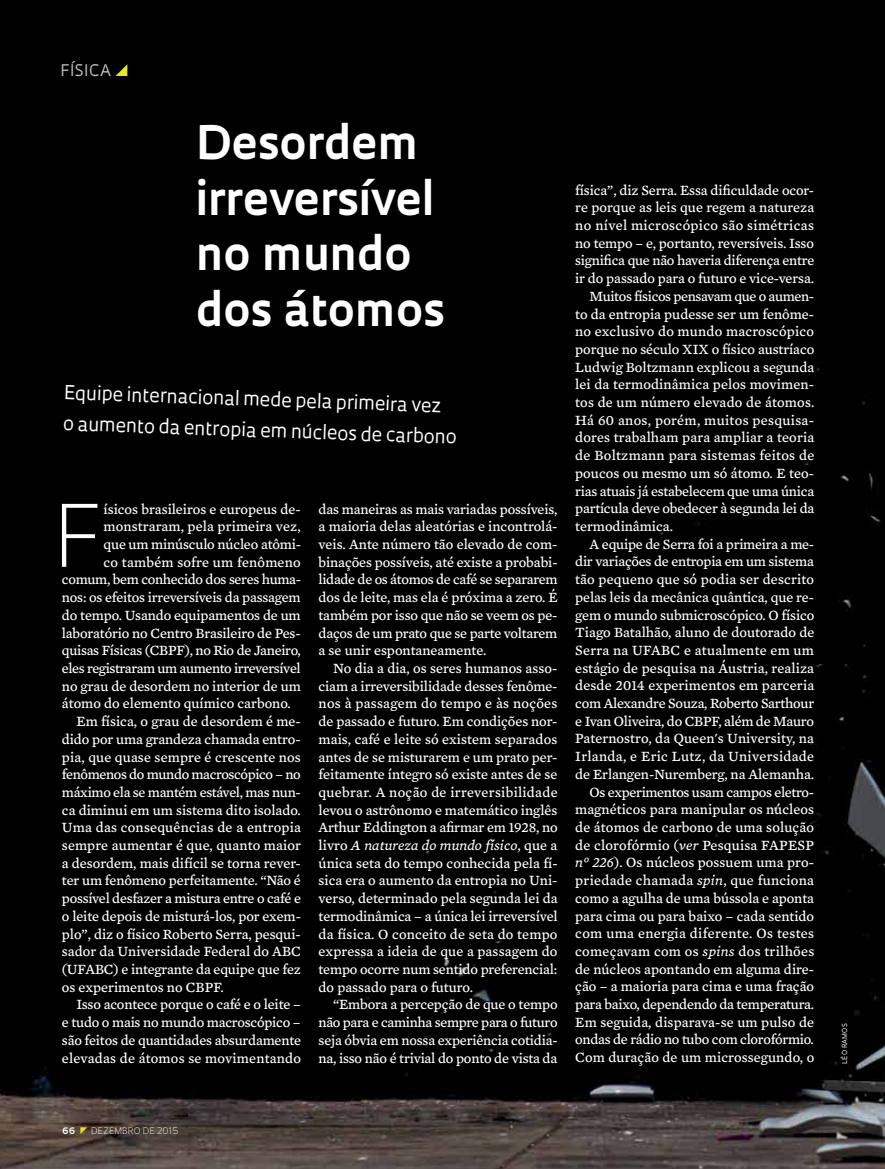
<style>
.page{position:relative;width:885px;height:1169px;background:#fff}
.page>*{position:absolute;margin:0;border:0;box-sizing:border-box;transform-origin:0 0}
.t1{font:300 83.55px "Oculum";color:#fff}
.t2{font:700 45px/55.5px "Oculum";color:#fff}
.t3{font:18.75px/30.9px "Oculum";color:#fff}
.t4{font:15.6px "Oculum";letter-spacing:.03em;color:#bcbec0}
.t5{font:14.4px/17.7px "Mercury Text G4";letter-spacing:-.005em;color:#fff;text-align:justify}
.t6{font:14.4px "Mercury Text G4";letter-spacing:.015em;color:#fff}
.t7{font:14.4px "Mercury Text G4";letter-spacing:.02em;color:#fff}
.t8{font:14.4px "Mercury Text G4";letter-spacing:-.025em;color:#fff}
.t9{font:14.4px "Mercury Text G4";letter-spacing:.025em;color:#fff}
.t10{font:300 8.7px "Oculum";letter-spacing:.015em;color:#fff}
.t11{font:700 8.7px "Oculum";color:#fff}
.t12{font:6.75px "Oculum";letter-spacing:.02em;color:#fff}
.s1{font-style:italic}
</style>
<div class="page">
<div style="left:0;top:0;width:885px;height:1168px;background:#000"></div>
<svg style="left:81px;top:1126px;width:6px;height:7px"></svg>
<svg style="left:116px;top:64px;width:12px;height:12px"></svg>
<p class="t4" style="left:60px;top:60px;width:52px">FÍSICA</p>
<h2 class="t2" style="left:196px;top:113px;width:250px">Desordem irreversível no mundo dos átomos</h2>
<h3 class="t3" style="left:65px;top:376px;width:399px;rotate:2deg">Equipe internacionalmede pela primeira vez<br>o aumento da entropia em núcleos de carbono</h3>
<h1 class="t1" style="left:54px;top:478px;width:51px">F</h1>
<p class="t5" style="left:104px;top:499px;width:199px">ísicos brasileiros e europeus de-</p>
<p class="t5" style="left:104px;top:517px;width:199px">monstraram, pela primeira vez,</p>
<p class="t5" style="left:104px;top:534px;width:199px">que um minúsculo núcleo atômi-</p>
<p class="t6" style="left:104px;top:551px;width:199px">co também sofre um fenômeno</p>
<p class="t5" style="left:62px;top:570px;width:241px">comum, bem conhecido dos seres huma-</p>
<p class="t5" style="left:62px;top:587px;width:240px">nos: os efeitos irreversíveis da passagem</p>
<p class="t5" style="left:62px;top:605px;width:240px">do tempo. Usando equipamentos de um</p>
<p class="t5" style="left:62px;top:623px;width:240px">laboratório no Centro Brasileiro de Pes-</p>
<p class="t5" style="left:62px;top:641px;width:240px">quisas Físicas (CBPF), no Rio de Janeiro,</p>
<p class="t8" style="left:62px;top:657px;width:240px">eles registraram um aumento irreversível</p>
<p class="t5" style="left:62px;top:676px;width:240px">no grau de desordem no interior de um</p>
<p class="t5" style="left:62px;top:694px;width:230px">átomo do elemento químico carbono.</p>
<p class="t5" style="left:76px;top:711px;width:226px">Em física, o grau de desordem é me-</p>
<p class="t5" style="left:62px;top:729px;width:240px">dido por uma grandeza chamada entro-</p>
<p class="t5" style="left:62px;top:747px;width:240px">pia, que quase sempre é crescente nos</p>
<p class="t8" style="left:62px;top:764px;width:240px">fenômenos do mundo macroscópico – no</p>
<p class="t5" style="left:62px;top:782px;width:240px">máximo ela se mantém estável, mas nun-</p>
<p class="t5" style="left:62px;top:800px;width:240px">ca diminui em um sistema dito isolado.</p>
<p class="t6" style="left:62px;top:817px;width:241px">Uma das consequências de a entropia</p>
<p class="t5" style="left:62px;top:835px;width:241px">sempre aumentar é que, quanto maior</p>
<p class="t5" style="left:62px;top:853px;width:240px">a desordem, mais difícil se torna rever-</p>
<p class="t5" style="left:62px;top:871px;width:240px">ter um fenômeno perfeitamente. “Não é</p>
<p class="t5" style="left:62px;top:888px;width:241px">possível desfazer a mistura entre o café e</p>
<p class="t5" style="left:62px;top:906px;width:240px">o leite depois de misturá-los, por exem-</p>
<p class="t5" style="left:62px;top:924px;width:240px">plo”, diz o físico Roberto Serra, pesqui-</p>
<p class="t5" style="left:62px;top:941px;width:240px">sador da Universidade Federal do ABC</p>
<p class="t5" style="left:62px;top:959px;width:241px">(UFABC) e integrante da equipe que fez</p>
<p class="t5" style="left:62px;top:977px;width:163px">os experimentos no CBPF.</p>
<p class="t5" style="left:76px;top:995px;width:226px">Isso acontece porque o café e o leite –</p>
<p class="t5" style="left:62px;top:1012px;width:240px">e tudo o mais no mundo macroscópico –</p>
<p class="t5" style="left:62px;top:1030px;width:241px">são feitos de quantidades absurdamente</p>
<p class="t6" style="left:62px;top:1047px;width:241px">elevadas de átomos se movimentando</p>
<p class="t5" style="left:319px;top:499px;width:241px">das maneiras as mais variadas possíveis, a maioria delas aleatórias e incontrolá&shy;veis. Ante número tão elevado de com&shy;binações possíveis, até existe a probabi&shy;lidade de os átomos de café se separarem dos de leite, mas ela é próxima a zero. É também por isso que não se veem os pe&shy;daços de um prato que se parte voltarem a se unir espontaneamente.</p>
<p class="t5" style="left:319px;top:658px;width:241px;text-indent:14px">No dia a dia, os seres humanos asso&shy;ciam a irreversibilidade desses fenôme&shy;nos à passagem do tempo e às noções de passado e futuro. Em condições nor&shy;mais, café e leite só existem separados antes de se misturarem e um prato per&shy;feitamente íntegro só existe antes de se quebrar. A noção de irreversibilidade levou o astrônomo e matemático inglês Arthur Eddington a afirmar em 1928, no livro <span class="s1">A natureza do mundo físico</span>, que a única seta do tempo conhecida pela fí&shy;sica era o aumento da entropia no Uni&shy;verso, determinado pela segunda lei da termodinâmica – a única lei irreversível da física. O conceito de seta do tempo expressa a ideia de que a passagem do tempo ocorre num sentido preferencial: do passado para o futuro.</p>
<p class="t5" style="left:319px;top:995px;width:241px;text-indent:14px">“Embora a percepção de que o tempo não para e caminha sempre para o futuro seja óbvia em nossa experiência cotidia&shy;na, isso não é trivial do ponto de vista da</p>
<p class="t5" style="left:575px;top:180px;width:240px">física”, diz Serra. Essa dificuldade ocor-</p>
<p class="t5" style="left:575px;top:198px;width:240px">re porque as leis que regem a natureza</p>
<p class="t9" style="left:575px;top:215px;width:240px">no nível microscópico são simétricas</p>
<p class="t5" style="left:575px;top:233px;width:240px">no tempo – e, portanto, reversíveis. Isso</p>
<p class="t5" style="left:575px;top:251px;width:241px">significa que não haveria diferença entre</p>
<p class="t5" style="left:575px;top:269px;width:240px">ir do passado para o futuro e vice-versa.</p>
<p class="t8" style="left:590px;top:285px;width:226px">Muitos físicos pensavam que o aumen-</p>
<p class="t5" style="left:575px;top:304px;width:240px">to da entropia pudesse ser um fenôme-</p>
<p class="t6" style="left:575px;top:321px;width:240px">no exclusivo do mundo macroscópico</p>
<p class="t5" style="left:575px;top:339px;width:241px">porque no século XIX o físico austríaco</p>
<p class="t5" style="left:575px;top:357px;width:240px">Ludwig Boltzmann explicou a segunda</p>
<p class="t5" style="left:575px;top:375px;width:240px">lei da termodinâmica pelos movimen-</p>
<p class="t6" style="left:575px;top:392px;width:241px">tos de um número elevado de átomos.</p>
<p class="t7" style="left:575px;top:409px;width:240px">Há 60 anos, porém, muitos pesquisa-</p>
<p class="t5" style="left:575px;top:428px;width:241px">dores trabalham para ampliar a teoria</p>
<p class="t7" style="left:575px;top:445px;width:241px">de Boltzmann para sistemas feitos de</p>
<p class="t5" style="left:575px;top:463px;width:240px">poucos ou mesmo um só átomo. E teo-</p>
<p class="t5" style="left:575px;top:481px;width:240px">rias atuais já estabelecem que uma única</p>
<p class="t5" style="left:575px;top:499px;width:241px">partícula deve obedecer à segunda lei da</p>
<p class="t5" style="left:575px;top:516px;width:99px">termodinâmica.</p>
<p class="t5" style="left:590px;top:534px;width:226px">A equipe de Serra foi a primeira a me-</p>
<p class="t5" style="left:575px;top:552px;width:240px">dir variações de entropia em um sistema</p>
<p class="t5" style="left:575px;top:569px;width:240px">tão pequeno que só podia ser descrito</p>
<p class="t5" style="left:575px;top:587px;width:240px">pelas leis da mecânica quântica, que re-</p>
<p class="t5" style="left:575px;top:605px;width:241px">gem o mundo submicroscópico. O físico</p>
<p class="t5" style="left:575px;top:623px;width:241px">Tiago Batalhão, aluno de doutorado de</p>
<p class="t6" style="left:575px;top:639px;width:240px">Serra na UFABC e atualmente em um</p>
<p class="t5" style="left:575px;top:658px;width:240px">estágio de pesquisa na Áustria, realiza</p>
<p class="t5" style="left:575px;top:676px;width:240px">desde 2014 experimentos em parceria</p>
<p class="t5" style="left:575px;top:693px;width:240px">com Alexandre Souza, Roberto Sarthour</p>
<p class="t5" style="left:575px;top:711px;width:240px">e Ivan Oliveira, do CBPF, além de Mauro</p>
<p class="t5" style="left:575px;top:729px;width:240px">Paternostro, da Queen's University, na</p>
<p class="t7" style="left:575px;top:745px;width:240px">Irlanda, e Eric Lutz, da Universidade</p>
<p class="t5" style="left:575px;top:764px;width:241px">de Erlangen-Nuremberg, na Alemanha.</p>
<p class="t5" style="left:590px;top:782px;width:226px">Os experimentos usam campos eletro-</p>
<p class="t5" style="left:575px;top:800px;width:240px">magnéticos para manipular os núcleos</p>
<p class="t5" style="left:575px;top:817px;width:240px">de átomos de carbono de uma solução</p>
<p class="t6" style="left:575px;top:834px;width:240px">de clorofórmio (<span class="s1">ver</span> Pesquisa FAPESP</p>
<p class="t5" style="left:575px;top:853px;width:240px"><span class="s1">nº 226</span>). Os núcleos possuem uma pro-</p>
<p class="t7" style="left:575px;top:869px;width:240px">priedade chamada <span class="s1">spin</span>, que funciona</p>
<p class="t5" style="left:575px;top:888px;width:240px">como a agulha de uma bússola e aponta</p>
<p class="t5" style="left:575px;top:906px;width:240px">para cima ou para baixo – cada sentido</p>
<p class="t9" style="left:575px;top:922px;width:240px">com uma energia diferente. Os testes</p>
<p class="t7" style="left:575px;top:940px;width:241px">começavam com os <span class="s1">spins</span> dos trilhões</p>
<p class="t5" style="left:575px;top:959px;width:240px">de núcleos apontando em alguma dire-</p>
<p class="t5" style="left:575px;top:976px;width:240px">ção – a maioria para cima e uma fração</p>
<p class="t5" style="left:575px;top:994px;width:240px">para baixo, dependendo da temperatura.</p>
<p class="t5" style="left:575px;top:1012px;width:240px">Em seguida, disparava-se um pulso de</p>
<p class="t5" style="left:575px;top:1030px;width:240px">ondas de rádio no tubo com clorofórmio.</p>
<p class="t5" style="left:575px;top:1047px;width:241px">Com duração de um microssegundo, o</p>
<p class="t11" style="left:62px;top:1124px;width:15px">66</p>
<p class="t10" style="left:91px;top:1124px;width:89px">DEZEMBRO DE 2015</p>
<p class="t12" style="left:840px;top:1063px;width:41px;rotate:-90deg">léo ramos</p>
</div>
